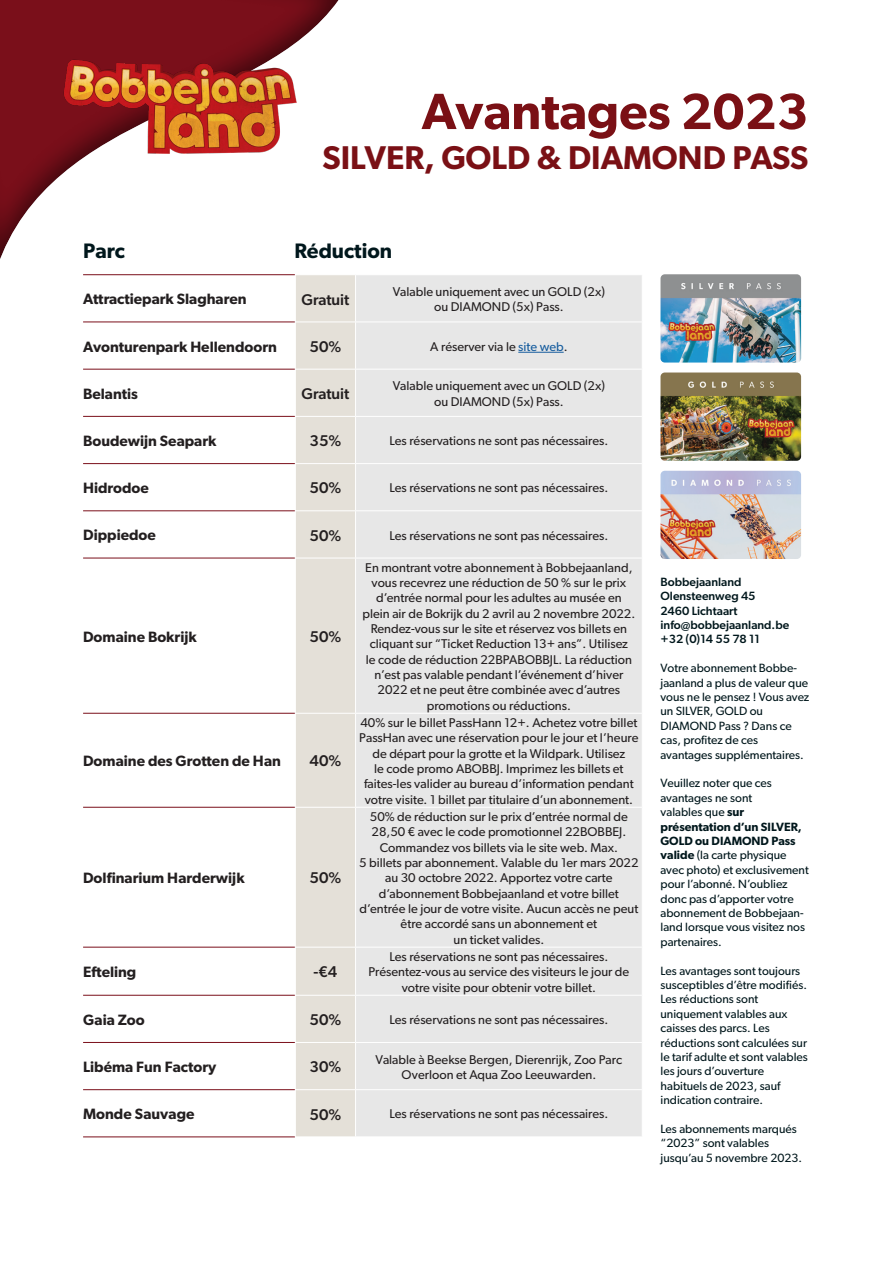
<style>
.page{position:relative;width:893px;height:1263px;background:#fff}
.page>*{position:absolute;margin:0;border:0;box-sizing:border-box;transform-origin:0 0}
.t1{font:600 51px "Gibson";color:#7a1015}
.t2{font:600 33px "Gibson";color:#7a1015}
.t3{font:600 21px "Gibson";color:#00171c}
.t4{font:500 15.6px "Gibson";color:#231f20}
.t5{font:600 15px "Gibson";color:#231f20}
.t6{font:12.75px/15.3px "Gibson";color:#231f20;text-align:center}
.t7{font:12px/14.4px "Gibson";color:#00171c}
.t8{font:500 12px/14.4px "Gibson";color:#00171c}
.s1{color:#175d9e}
.s2{font-weight:600}
</style>
<div class="page">
<svg style="left:0;top:0;width:339px;height:323px"></svg>
<img style="left:64px;top:60px;width:232px;height:94px">
<div style="left:296px;top:275px;width:59px;height:861px;background:#e4e0d8"></div>
<div style="left:356px;top:275px;width:286px;height:861px;background:#e7e7e7"></div>
<hr style="left:83px;top:274px;width:212px;height:1px;background:#7a0f1a">
<hr style="left:83px;top:321px;width:212px;height:1px;background:#7a0f1a">
<hr style="left:83px;top:369px;width:212px;height:1px;background:#7a0f1a">
<hr style="left:83px;top:416px;width:212px;height:1px;background:#7a0f1a">
<hr style="left:83px;top:463px;width:212px;height:1px;background:#7a0f1a">
<hr style="left:83px;top:510px;width:212px;height:1px;background:#7a0f1a">
<hr style="left:83px;top:558px;width:212px;height:1px;background:#7a0f1a">
<hr style="left:83px;top:713px;width:212px;height:1px;background:#7a0f1a">
<hr style="left:83px;top:807px;width:212px;height:1px;background:#7a0f1a">
<hr style="left:83px;top:947px;width:212px;height:1px;background:#7a0f1a">
<hr style="left:83px;top:995px;width:212px;height:1px;background:#7a0f1a">
<hr style="left:83px;top:1042px;width:212px;height:1px;background:#7a0f1a">
<hr style="left:83px;top:1089px;width:212px;height:1px;background:#7a0f1a">
<hr style="left:83px;top:1136px;width:212px;height:1px;background:#7a0f1a">
<hr style="left:295px;top:274px;width:61px;height:1px;background:#fff">
<hr style="left:295px;top:275px;width:1px;height:46px;background:#fff">
<hr style="left:295px;top:321px;width:61px;height:1px;background:#fff">
<hr style="left:295px;top:322px;width:1px;height:47px;background:#fff">
<hr style="left:356px;top:321px;width:287px;height:1px;background:#fff">
<hr style="left:295px;top:369px;width:61px;height:1px;background:#fff">
<hr style="left:356px;top:369px;width:287px;height:1px;background:#fff">
<hr style="left:295px;top:416px;width:61px;height:1px;background:#fff">
<hr style="left:356px;top:416px;width:287px;height:1px;background:#fff">
<hr style="left:295px;top:463px;width:61px;height:1px;background:#fff">
<hr style="left:356px;top:463px;width:287px;height:1px;background:#fff">
<hr style="left:295px;top:510px;width:61px;height:1px;background:#fff">
<hr style="left:356px;top:510px;width:287px;height:1px;background:#fff">
<hr style="left:295px;top:558px;width:61px;height:1px;background:#fff">
<hr style="left:356px;top:558px;width:287px;height:1px;background:#fff">
<hr style="left:295px;top:713px;width:61px;height:1px;background:#fff">
<hr style="left:356px;top:713px;width:287px;height:1px;background:#fff">
<hr style="left:295px;top:807px;width:61px;height:1px;background:#fff">
<hr style="left:356px;top:807px;width:287px;height:1px;background:#fff">
<hr style="left:295px;top:947px;width:61px;height:1px;background:#fff">
<hr style="left:356px;top:947px;width:287px;height:1px;background:#fff">
<hr style="left:295px;top:995px;width:61px;height:1px;background:#fff">
<hr style="left:356px;top:995px;width:287px;height:1px;background:#fff">
<hr style="left:295px;top:1042px;width:61px;height:1px;background:#fff">
<hr style="left:356px;top:1042px;width:287px;height:1px;background:#fff">
<hr style="left:295px;top:1089px;width:61px;height:1px;background:#fff">
<hr style="left:356px;top:1089px;width:287px;height:1px;background:#fff">
<hr style="left:518px;top:352px;width:46px;height:1px;background:#175d9e">
<img style="left:660px;top:274px;width:141px;height:89px">
<img style="left:660px;top:372px;width:141px;height:89px">
<img style="left:660px;top:471px;width:141px;height:88px">
<p class="t1" style="left:422px;top:81px;width:388px">Avantages 2023</p>
<p class="t2" style="left:323px;top:138px;width:487px">SILVER, GOLD &amp; DIAMOND PASS</p>
<p class="t3" style="left:83px;top:238px;width:43px">Parc</p>
<p class="t3" style="left:294px;top:238px;width:99px">Réduction</p>
<p class="t5" style="left:83px;top:290px;width:165px">Attractiepark Slagharen</p>
<p class="t4" style="left:301px;top:290px;width:50px">Gratuit</p>
<p class="t6" style="left:393px;top:283px;width:214px">Valable uniquement avec un GOLD (2x)</p>
<p class="t6" style="left:434px;top:299px;width:131px">ou DIAMOND (5x) Pass.</p>
<p class="t5" style="left:83px;top:337px;width:195px">Avonturenpark Hellendoorn</p>
<p class="t4" style="left:310px;top:337px;width:33px">50%</p>
<p class="t6" style="left:430px;top:338px;width:139px">A réserver via le <span class="s1">site web</span>.</p>
<p class="t5" style="left:83px;top:385px;width:56px">Belantis</p>
<p class="t4" style="left:301px;top:384px;width:50px">Gratuit</p>
<p class="t6" style="left:393px;top:378px;width:214px">Valable uniquement avec un GOLD (2x)</p>
<p class="t6" style="left:434px;top:393px;width:131px">ou DIAMOND (5x) Pass.</p>
<p class="t5" style="left:83px;top:432px;width:135px">Boudewijn Seapark</p>
<p class="t4" style="left:310px;top:431px;width:33px">35%</p>
<p class="t6" style="left:389px;top:433px;width:220px">Les réservations ne sont pas nécessaires.</p>
<p class="t5" style="left:83px;top:479px;width:67px">Hidrodoe</p>
<p class="t4" style="left:310px;top:479px;width:33px">50%</p>
<p class="t6" style="left:389px;top:480px;width:220px">Les réservations ne sont pas nécessaires.</p>
<p class="t5" style="left:83px;top:526px;width:74px">Dippiedoe</p>
<p class="t4" style="left:310px;top:526px;width:33px">50%</p>
<p class="t6" style="left:389px;top:527px;width:220px">Les réservations ne sont pas nécessaires.</p>
<p class="t5" style="left:83px;top:627px;width:115px">Domaine Bokrijk</p>
<p class="t4" style="left:310px;top:627px;width:33px">50%</p>
<p class="t5" style="left:83px;top:752px;width:199px">Domaine des Grotten de Han</p>
<p class="t4" style="left:310px;top:752px;width:33px">40%</p>
<p class="t5" style="left:83px;top:869px;width:163px">Dolfinarium Harderwijk</p>
<p class="t4" style="left:310px;top:869px;width:33px">50%</p>
<p class="t5" style="left:83px;top:963px;width:55px">Efteling</p>
<p class="t4" style="left:314px;top:963px;width:25px">-€4</p>
<p class="t6" style="left:362px;top:560px;width:274px">En montrant votre abonnement à Bobbejaanland, vous recevrez une réduction de 50 % sur le prix d’entrée normal pour les adultes au musée en plein air de Bokrijk du 2 avril au 2 novembre 2022.<br>Rendez-vous sur le site et réservez vos billets en cliquant sur “Ticket Reduction 13+ ans”. Utilisez<br>le code de réduction 22BPABOBBJL. La réduction n’est pas valable pendant l’événement d’hiver 2022 et ne peut être combinée avec d’autres promotions ou réductions.</p>
<p class="t6" style="left:359px;top:715px;width:281px">40% sur le billet PassHann 12+. Achetez votre billet PassHan avec une réservation pour le jour et l’heure de départ pour la grotte et la Wildpark. Utilisez<br>le code promo ABOBBJ. Imprimez les billets et faites-les valider au bureau d’information pendant votre visite. 1 billet par titulaire d’un abonnement.</p>
<p class="t6" style="left:359px;top:809px;width:281px">50% de réduction sur le prix d’entrée normal de 28,50 € avec le code promotionnel 22BOBBEJ.<br>Commandez vos billets via le site web. Max.<br>5 billets par abonnement. Valable du 1er mars 2022 au 30 octobre 2022. Apportez votre carte d’abonnement Bobbejaanland et votre billet d’entrée le jour de votre visite. Aucun accès ne peut être accordé sans un abonnement et<br>un ticket valides.</p>
<p class="t6" style="left:368px;top:949px;width:262px">Les réservations ne sont pas nécessaires.<br>Présentez-vous au service des visiteurs le jour de votre visite pour obtenir votre billet.</p>
<p class="t5" style="left:83px;top:1011px;width:63px">Gaia Zoo</p>
<p class="t4" style="left:310px;top:1010px;width:33px">50%</p>
<p class="t6" style="left:389px;top:1012px;width:220px">Les réservations ne sont pas nécessaires.</p>
<p class="t5" style="left:83px;top:1058px;width:135px">Libéma Fun Factory</p>
<p class="t4" style="left:310px;top:1057px;width:33px">30%</p>
<p class="t6" style="left:376px;top:1051px;width:248px">Valable à Beekse Bergen, Dierenrijk, Zoo Parc<br>Overloon et Aqua Zoo Leeuwarden.</p>
<p class="t5" style="left:83px;top:1105px;width:113px">Monde Sauvage</p>
<p class="t4" style="left:310px;top:1105px;width:33px">50%</p>
<p class="t6" style="left:389px;top:1106px;width:220px">Les réservations ne sont pas nécessaires.</p>
<p class="t8" style="left:660px;top:574px;width:130px">Bobbejaanland<br>Olensteenweg 45<br>2460 Lichtaart info@bobbejaanland.be +32 (0)14 55 78 11</p>
<p class="t7" style="left:660px;top:661px;width:150px">Votre abonnement Bobbe&shy;jaanland a plus de valeur que vous ne le pensez ! Vous avez un SILVER, GOLD ou<br>DIAMOND Pass ? Dans ce cas, profitez de ces avantages supplémentaires.</p>
<p class="t7" style="left:660px;top:776px;width:150px">Veuillez noter que ces avantages ne sont<br>valables que <span class="s2">sur présentation d’un SILVER,<br>GOLD ou DIAMOND Pass valide</span> (la carte physique avec photo) et exclusivement pour l’abonné. N’oubliez donc pas d’apporter votre abonnement de Bobbejaan&shy;land lorsque vous visitez nos partenaires.</p>
<p class="t7" style="left:660px;top:963px;width:149px">Les avantages sont toujours susceptibles d’être modifiés.<br>Les réductions sont uniquement valables aux caisses des parcs. Les réductions sont calculées sur le tarif adulte et sont valables les jours d’ouverture habituels de 2023, sauf indication contraire.</p>
<p class="t7" style="left:660px;top:1121px;width:143px">Les abonnements marqués “2023” sont valables jusqu’au 5 novembre 2023.</p>
</div>
